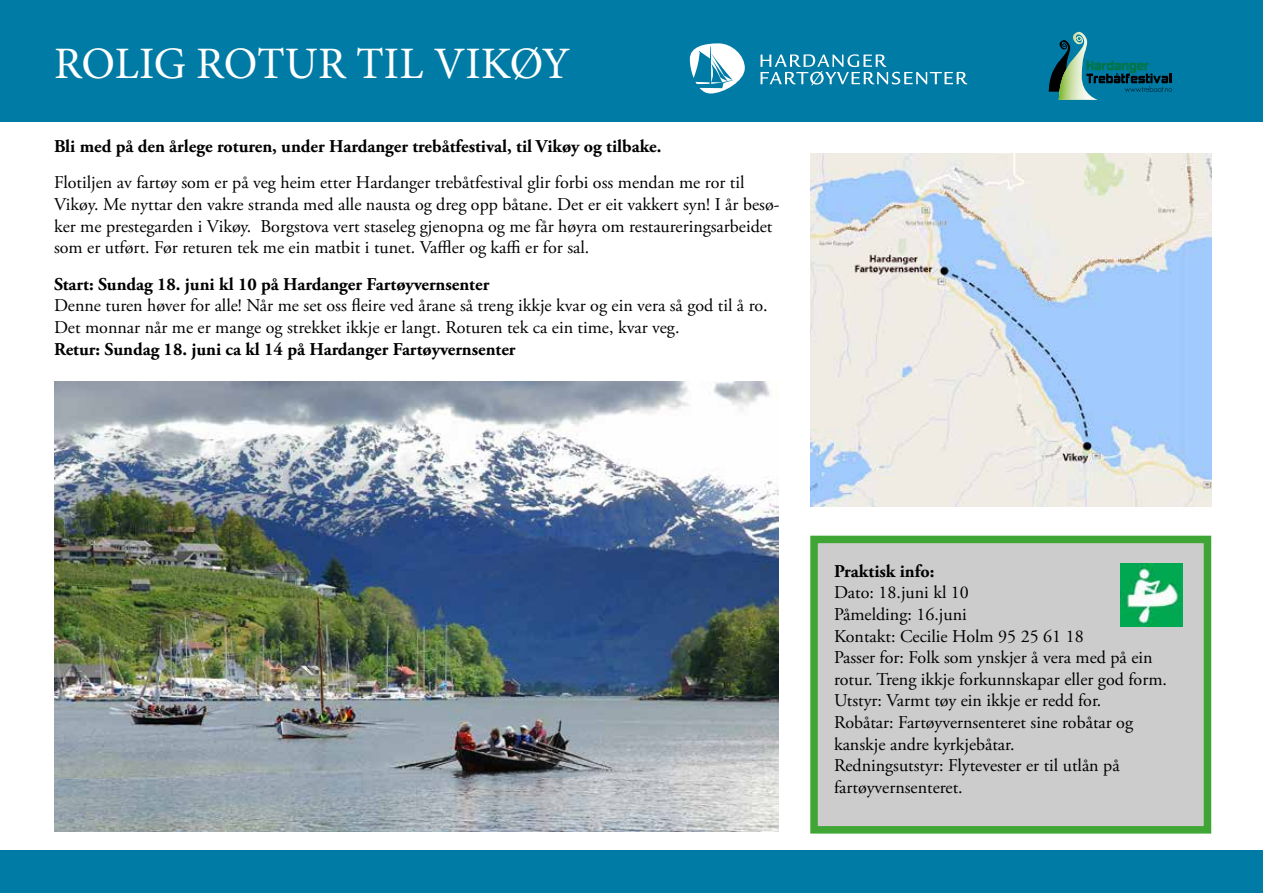
<style>
.page{position:relative;width:1263px;height:893px;background:#fff}
.page>*{position:absolute;margin:0;border:0;box-sizing:border-box;transform-origin:0 0}
.t1{font:45px "Minion Pro";letter-spacing:-.005em;color:#fff}
.t2{font:18px/21.6px "Adobe Garamond Pro";color:#000}
.t3{font:700 18px "Adobe Garamond Pro";color:#000}
</style>
<div class="page">
<div style="left:0;top:0;width:1263px;height:121px;background:#007ba5"></div>
<div style="left:0;top:850px;width:1263px;height:43px;background:#007ba5"></div>
<img style="left:810px;top:154px;width:401px;height:352px">
<div style="left:814px;top:539px;width:393px;height:291px;background:#ccc"></div>
<div style="left:810px;top:536px;width:401px;height:298px;border:8px solid #3fa535"></div>
<img style="left:54px;top:381px;width:725px;height:450px">
<svg style="left:760px;top:54px;width:207px;height:31px"></svg>
<svg style="left:690px;top:43px;width:55px;height:50px"></svg>
<svg style="left:1049px;top:32px;width:123px;height:68px"></svg>
<img style="left:1120px;top:564px;width:62px;height:62px">
<h1 class="t1" style="left:54px;top:34px;width:518px">ROLIG ROTUR TIL VIKØY</h1>
<p class="t3" style="left:54px;top:136px;width:609px">Bli med på den årlege roturen, under Hardanger trebåtfestival, til Vikøy og tilbake.</p>
<p class="t2" style="left:54px;top:172px;width:727px">Flotiljen av fartøy som er på veg heim etter Hardanger trebåtfestival glir forbi oss mendan me ror til Vikøy. Me nyttar den vakre stranda med alle nausta og dreg opp båtane. Det er eit vakkert syn! I år besø&shy;ker me prestegarden i Vikøy. Borgstova vert staseleg gjenopna og me får høyra om restaureringsarbeidet som er utført. Før returen tek me ein matbit i tunet. Vaffler og kaffi er for sal.</p>
<p class="t3" style="left:54px;top:274px;width:437px">Start: Sundag 18. juni kl 10 på Hardanger Fartøyvernsenter</p>
<p class="t2" style="left:54px;top:295px;width:715px">Denne turen høver for alle! Når me set oss fleire ved årane så treng ikkje kvar og ein vera så god til å ro.<br>Det monnar når me er mange og strekket ikkje er langt. Roturen tek ca ein time, kvar veg.</p>
<p class="t3" style="left:54px;top:338px;width:463px">Retur: Sundag 18. juni ca kl 14 på Hardanger Fartøyvernsenter</p>
<p class="t3" style="left:834px;top:561px;width:102px">Praktisk info:</p>
<p class="t2" style="left:834px;top:583px;width:334px">Dato: 18.juni kl 10<br>Påmelding: 16.juni<br>Kontakt: Cecilie Holm 95 25 61 18<br>Passer for: Folk som ynskjer å vera med på ein rotur. Treng ikkje forkunnskapar eller god form.<br>Utstyr: Varmt tøy ein ikkje er redd for.<br>Robåtar: Fartøyvernsenteret sine robåtar og kanskje andre kyrkjebåtar.<br>Redningsutstyr: Flytevester er til utlån på fartøyvernsenteret.</p>
</div>
